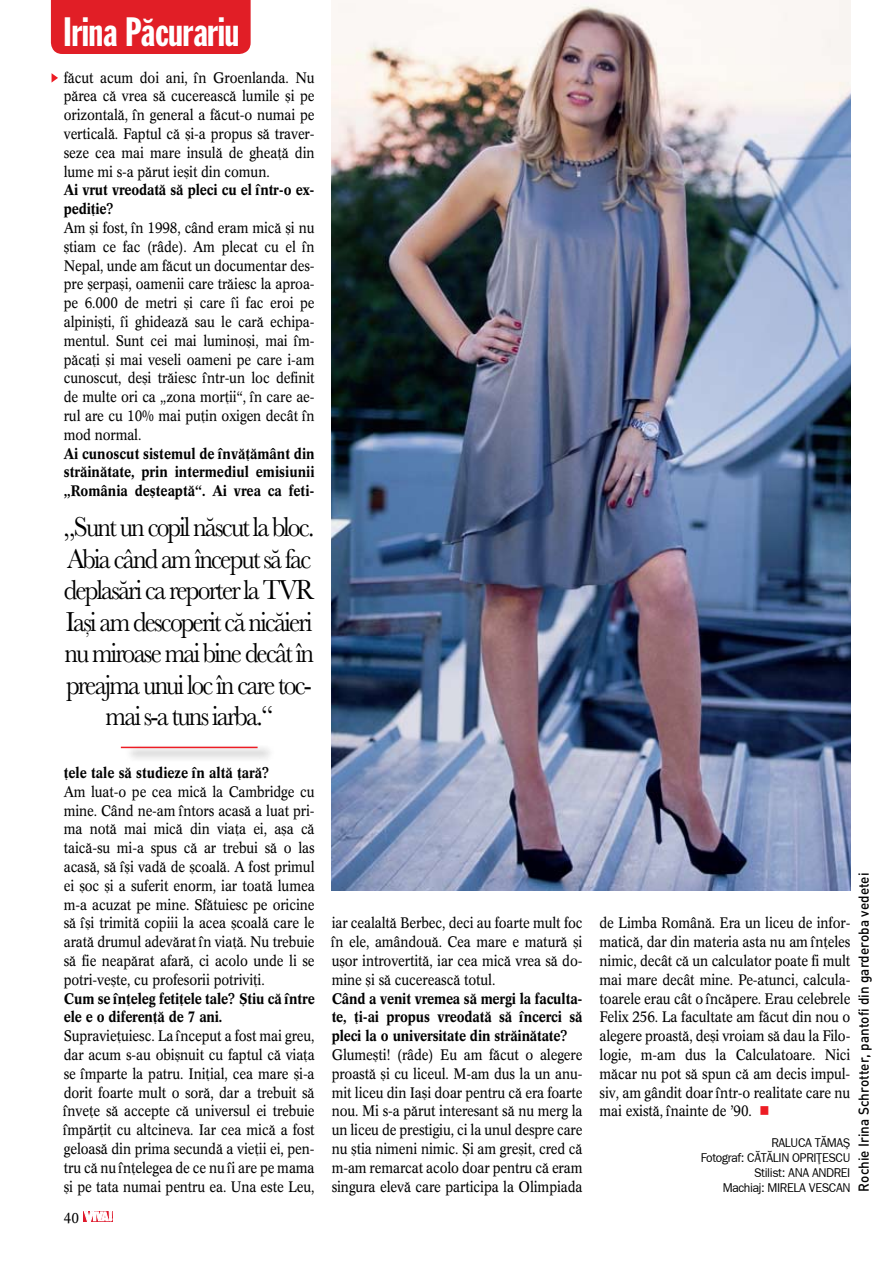
<style>
.page{position:relative;width:893px;height:1263px;background:#fff}
.page>*{position:absolute;margin:0;border:0;box-sizing:border-box;transform-origin:0 0}
.t1{font:40.35px "Franklin Gothic Extra Cond";color:#fff}
.t2{font:28.5px/31.5px "Baskerville";letter-spacing:-.07em;color:#000;text-align:center;scale:.9 1}
.t3{font:15px/18.8px "Concorde BE";letter-spacing:-.01em;color:#000;text-align:justify;scale:.9 1}
.t4{font:500 15px/18.8px "Concorde BE";letter-spacing:-.01em;color:#000;scale:.9 1}
.t5{font:500 14.25px "DIN";color:#000;scale:.95 1}
.t6{font:14.25px "Concorde BE";color:#000;scale:.95 1}
.t7{font:12.75px "Franklin Gothic";letter-spacing:-.03em;color:#000;scale:.95 1}
.s1{color:#ed1c24}
</style>
<div class="page">
<svg style="left:83px;top:1211px;width:30px;height:11px"></svg>
<svg style="left:84px;top:1211px;width:28px;height:11px"></svg>
<svg style="left:52px;top:73px;width:6px;height:9px"></svg>
<div style="left:123px;top:745px;width:160px;height:23px;background:#000;opacity:.75"></div>
<hr style="left:121px;top:747px;width:137px;height:1px;background:#ed1c24">
<div style="left:51px;top:0;width:200px;height:54px;background:#e11e26"></div>
<img style="left:332px;top:0;width:518px;height:891px">
<h1 class="t1" style="left:64px;top:10px;width:177px">Irina P`curariu</h1>
<p class="t3" style="left:64px;top:68px;width:280px">f`cut acum doi ani, \n Groenlanda. Nu p`rea c` vrea s` cucereasc` lumile [i pe orizontal`, \n general a f`cut-o numai pe vertical`. Faptul c` [i-a propus s` traver&shy;seze cea mai mare insul` de ghea]` din lume mi s-a p`rut ie[it din comun.</p>
<p class="t4" style="left:64px;top:181px;width:280px">Ai vrut vreodat` s` pleci cu el \ntr-o ex&shy;pedi]ie?</p>
<p class="t3" style="left:64px;top:219px;width:280px">Am [i fost, \n 1998, c=nd eram mic` [i nu [tiam ce fac (r=de). Am plecat cu el \n Nepal, unde am f`cut un documentar des&shy;pre [erpa[i, oamenii care tr`iesc la aproa&shy;pe 6.000 de metri [i care \i fac eroi pe alpini[ti, \i ghideaz` sau le car` echipa&shy;mentul. Sunt cei mai lumino[i, mai \m&shy;p`ca]i [i mai veseli oameni pe care i-am cunoscut, de[i tr`iesc \ntr-un loc definit de multe ori ca „zona mor]ii“, \n care ae&shy;rul are cu 10% mai pu]in oxigen dec=t \n mod normal.</p>
<p class="t4" style="left:64px;top:444px;width:280px;text-align:justify">Ai cunoscut sistemul de \nv`]`m=nt din str`in`tate, prin intermediul emisiunii „Rom=nia de[teapt`“. Ai vrea ca feti-</p>
<h2 class="t2" style="left:64px;top:511px;width:280px">„Sunt un copil n`scut la bloc.<br>Abia când am \nceput s` fac deplas`ri ca reporter la TVR<br>Ia[i am descoperit c` nic`ieri nu miroase mai bine decât \n preajma unui loc \n care toc&shy;mai s-a tuns iarba.“</h2>
<p class="t4" style="left:64px;top:763px;width:231px">]ele tale s` studieze \n alt` ]ar`?</p>
<p class="t3" style="left:64px;top:782px;width:280px">Am luat-o pe cea mic` la Cambridge cu mine. C=nd ne-am \ntors acas` a luat pri&shy;ma not` mai mic` din via]a ei, a[a c` taic`-su mi-a spus c` ar trebui s` o las acas`, s` \[i vad` de [coal`. A fost primul ei [oc [i a suferit enorm, iar toat` lumea m-a acuzat pe mine. Sf`tuiesc pe oricine s` \[i trimit` copiii la acea [coal` care le arat` drumul adev`rat \n via]`. Nu trebuie s` fie neap`rat afar`, ci acolo unde li se potri-ve[te, cu profesorii potrivi]i.</p>
<p class="t4" style="left:64px;top:989px;width:280px">Cum se \n]eleg feti]ele tale? {tiu c` \ntre ele e o diferen]` de 7 ani.</p>
<p class="t3" style="left:64px;top:1027px;width:280px">Supravie]uiesc. La \nceput a fost mai greu, dar acum s-au obi[nuit cu faptul c` via]a se \mparte la patru. Ini]ial, cea mare [i-a dorit foarte mult o sor`, dar a trebuit s` \nve]e s` accepte c` universul ei trebuie \mp`r]it cu altcineva. Iar cea mic` a fost geloas` din prima secund` a vie]ii ei, pen&shy;tru c` nu \n]elegea de ce nu \i are pe mama [i pe tata numai pentru ea. Una este Leu,</p>
<p class="t6" style="left:64px;top:1210px;width:18px">40</p>
<p class="t3" style="left:332px;top:914px;width:280px">iar cealalt` Berbec, deci au foarte mult foc \n ele, am=ndou`. Cea mare e matur` [i u[or introvertit`, iar cea mic` vrea s` do&shy;mine [i s` cucereasc` totul.</p>
<p class="t4" style="left:332px;top:989px;width:280px;text-align:justify">C=nd a venit vremea s` mergi la faculta&shy;te, ]i-ai propus vreodat` s` \ncerci s` pleci la o universitate din str`in`tate?</p>
<p class="t3" style="left:332px;top:1045px;width:280px">Glume[ti! (r=de) Eu am f`cut o alegere proast` [i cu liceul. M-am dus la un anu&shy;mit liceu din Ia[i doar pentru c` era foarte nou. Mi s-a p`rut interesant s` nu merg la un liceu de prestigiu, ci la unul despre care nu [tia nimeni nimic. {i am gre[it, cred c` m-am remarcat acolo doar pentru c` eram singura elev` care participa la Olimpiada</p>
<p class="t5" style="left:854px;top:1191px;width:337px;rotate:-90deg">Rochie Irina Schrotter, pantofi din garderoba vedetei</p>
<p class="t3" style="left:600px;top:914px;width:280px">de Limba Rom=n`. Era un liceu de infor&shy;matic`, dar din materia asta nu am \n]eles nimic, dec=t c` un calculator poate fi mult mai mare dec=t mine. Pe-atunci, calcula&shy;toarele erau c=t o \nc`pere. Erau celebrele Felix 256. La facultate am f`cut din nou o alegere proast`, de[i vroiam s` dau la Filo&shy;logie, m-am dus la Calculatoare. Nici m`car nu pot s` spun c` am decis impul&shy;siv, am g=ndit doar \ntr-o realitate care nu mai exist`, \nainte de ’90. <span class="s1">■</span></p>
<p class="t7" style="left:771px;top:1135px;width:85px">RALUCA T~MA{</p>
<p class="t7" style="left:701px;top:1150px;width:159px">FOTOGRAF: C~T~LIN OPRI}ESCU</p>
<p class="t7" style="left:754px;top:1165px;width:91px">STILIST: ANA AN DREI</p>
<p class="t7" style="left:723px;top:1180px;width:55px">MACHIAJ: MIRE</p>
<p class="t7" style="left:793px;top:1180px;width:59px">LA VESCAN</p>
</div>
